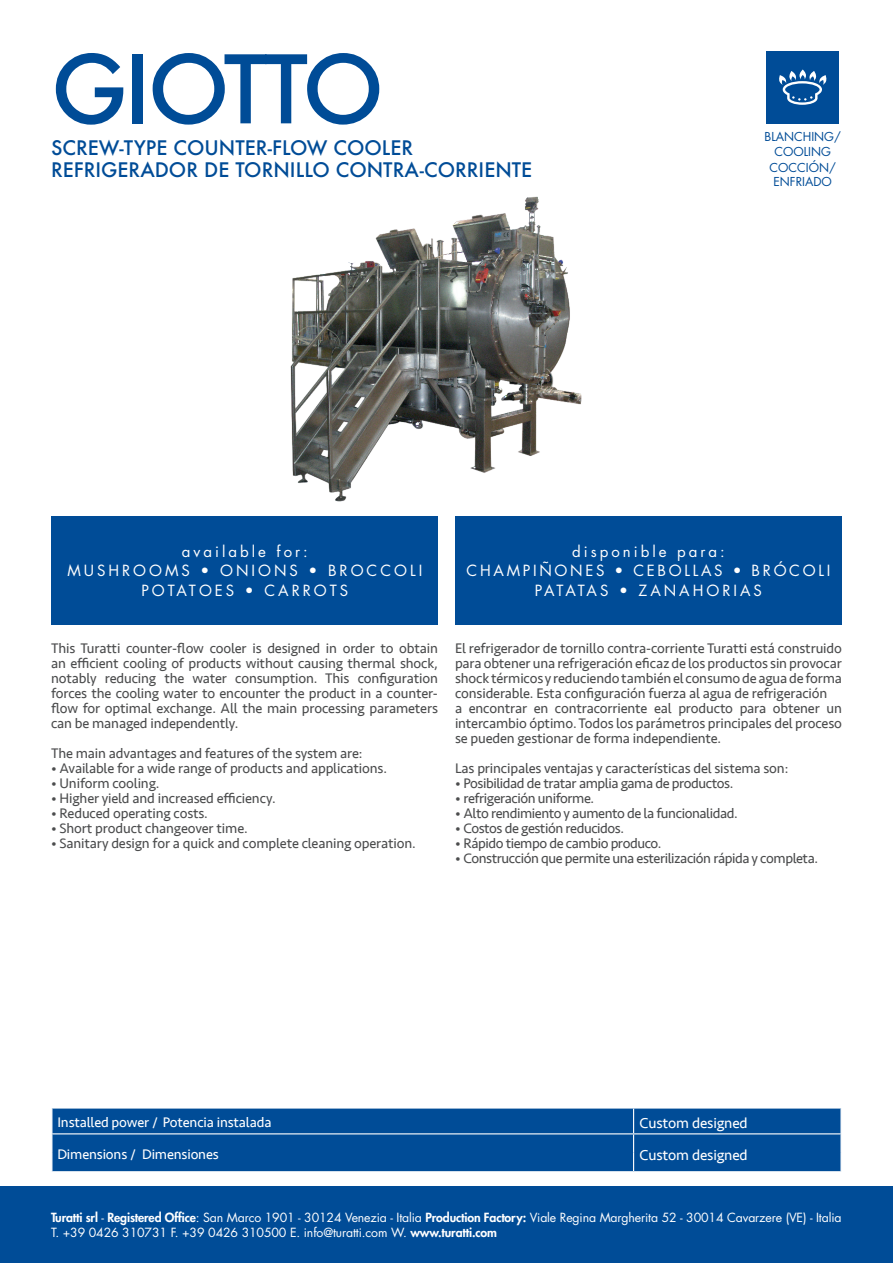
<style>
.page{position:relative;width:893px;height:1263px;background:#fff}
.page>*{position:absolute;margin:0;border:0;box-sizing:border-box;transform-origin:0 0}
.t1{font:500 91.5px "Futura";letter-spacing:-.04em;color:#004c97}
.denominazione{font:500 19.5px "Futura";color:#004c97}
.t2{font:15px/19.5px "Futura Std";letter-spacing:.2em;color:#fff;text-align:center}
.t3{font:15px "Seravek";letter-spacing:-.01em;color:#fff}
.t4{font:15px "Futura Std";letter-spacing:.18em;color:#fff}
.elenco_puntato{font:14.25px/15px "Seravek";letter-spacing:-.01em;color:#4b4c4d;text-align:justify}
.elenco_puntato-2{font:14.25px "Seravek";letter-spacing:-.03em;color:#4b4c4d}
.t5{font:14.25px "Seravek";letter-spacing:-.01em;color:#fff}
.t6{font:12.3px "Futura Std";letter-spacing:-.01em;color:#fff}
.t7{font:12px "Futura Std";color:#004c97}
.s1{font-weight:800}
</style>
<div class="page">
<img style="left:290px;top:196px;width:292px;height:306px">
<div style="left:0;top:1186px;width:893px;height:77px;background:#004c97"></div>
<div style="left:51px;top:516px;width:387px;height:109px;background:#004c97"></div>
<div style="left:455px;top:516px;width:387px;height:109px;background:#004c97"></div>
<div style="left:52px;top:1108px;width:788px;height:63px;background:#004c97"></div>
<hr style="left:51px;top:1133px;width:583px;height:1px;background:#fff">
<hr style="left:634px;top:1133px;width:208px;height:1px;background:#fff">
<svg style="left:633px;top:1108px;width:1px;height:63px"></svg>
<svg style="left:840px;top:1134px;width:2px;height:37px"></svg>
<div style="left:767px;top:51px;width:72px;height:72px;background:#004c97"></div>
<svg style="left:779px;top:70px;width:48px;height:35px"></svg>
<h1 class="t1" style="left:51px;top:27px;width:335px">GIOTTO</h1>
<p class="denominazione" style="left:51px;top:134px;width:364px">SCREW-TYPE COUNTER-FLOW COOLER</p>
<p class="denominazione" style="left:51px;top:156px;width:483px">REFRIGERADOR DE TORNILLO CONTRA-CORRIENTE</p>
<p class="t7" style="left:764px;top:129px;width:78px">BLANCHING/</p>
<p class="t7" style="left:774px;top:144px;width:58px">COOLING</p>
<p class="t7" style="left:770px;top:160px;width:68px">COCCIÓN/</p>
<p class="t7" style="left:773px;top:174px;width:60px">ENFRIADO</p>
<p class="t2" style="left:182px;top:542px;width:127px">available for:</p>
<p class="t2" style="left:67px;top:561px;width:356px">MUSHROOMS • ONIONS • BROCCOLI<br>POTATOES • CARROTS</p>
<p class="t2" style="left:572px;top:542px;width:154px">disponible para:</p>
<p class="t4" style="left:467px;top:561px;width:365px">CHAMPIÑONES • CEBOLLAS • BRÓCOLI</p>
<p class="t2" style="left:535px;top:581px;width:229px">PATATAS • ZANAHORIAS</p>
<p class="elenco_puntato" style="left:51px;top:641px;width:388px">This Turatti counter-flow cooler is designed in order to obtain an efficient cooling of products without causing thermal shock, notably reducing the water consumption. This configuration forces the cooling water to encounter the product in a counter&shy;flow for optimal exchange. All the main processing parameters can be managed independently.</p>
<p class="elenco_puntato" style="left:51px;top:746px;width:313px">The main advantages and features of the system are:</p>
<p class="elenco_puntato" style="left:51px;top:761px;width:338px">• Available for a wide range of products and applications.</p>
<p class="elenco_puntato" style="left:51px;top:776px;width:110px">• Uniform cooling.</p>
<p class="elenco_puntato" style="left:51px;top:791px;width:226px">• Higher yield and increased efficiency.</p>
<p class="elenco_puntato" style="left:51px;top:806px;width:158px">• Reduced operating costs.</p>
<p class="elenco_puntato" style="left:51px;top:821px;width:198px">• Short product changeover time.</p>
<p class="elenco_puntato" style="left:51px;top:836px;width:366px">• Sanitary design for a quick and complete cleaning operation.</p>
<p class="elenco_puntato" style="left:455px;top:641px;width:388px">El refrigerador de tornillo contra-corriente Turatti está construido para obtener una refrigeración eficaz de los productos sin provocar</p>
<p class="elenco_puntato" style="left:455px;top:671px;width:388px">shock térmicos y reduciendo también el consumo de agua de forma considerable. Esta configuración fuerza al agua de refrigeración</p>
<p class="elenco_puntato" style="left:455px;top:701px;width:388px">a encontrar en contracorriente eal producto para obtener un intercambio óptimo. Todos los parámetros principales del proceso se pueden gestionar de forma independiente.</p>
<p class="elenco_puntato" style="left:455px;top:761px;width:335px">Las principales ventajas y características del sistema son:</p>
<p class="elenco_puntato-2" style="left:455px;top:772px;width:280px">• Posibilidad de tratar amplia gama de productos.</p>
<p class="elenco_puntato-2" style="left:455px;top:787px;width:141px">• refrigeración uniforme.</p>
<p class="elenco_puntato-2" style="left:455px;top:802px;width:284px">• Alto rendimiento y aumento de la funcionalidad.</p>
<p class="elenco_puntato-2" style="left:455px;top:817px;width:171px">• Costos de gestión reducidos.</p>
<p class="elenco_puntato-2" style="left:455px;top:832px;width:208px">• Rápido tiempo de cambio produco.</p>
<p class="elenco_puntato-2" style="left:455px;top:847px;width:365px">• Construcción que permite una esterilización rápida y completa.</p>
<p class="t5" style="left:57px;top:1111px;width:216px">Installed power / Potencia instalada</p>
<p class="t3" style="left:640px;top:1111px;width:110px">Custom designed</p>
<p class="t5" style="left:57px;top:1144px;width:163px">Dimensions / Dimensiones</p>
<p class="t3" style="left:640px;top:1143px;width:110px">Custom designed</p>
<p class="t6" style="left:51px;top:1210px;width:792px"><span class="s1">Turatti srl</span> - <span class="s1">Registered Office</span>: San Marco 1901 - 30124 Venezia - Italia <span class="s1">Production Factory:</span> Viale Regina Margherita 52 - 30014 Cavarzere (VE) - Italia</p>
<p class="t6" style="left:51px;top:1225px;width:447px">T. +39 0426 310731 F. +39 0426 310500 E. info@turatti.com W. <span class="s1">www.turatti.com</span></p>
</div>
